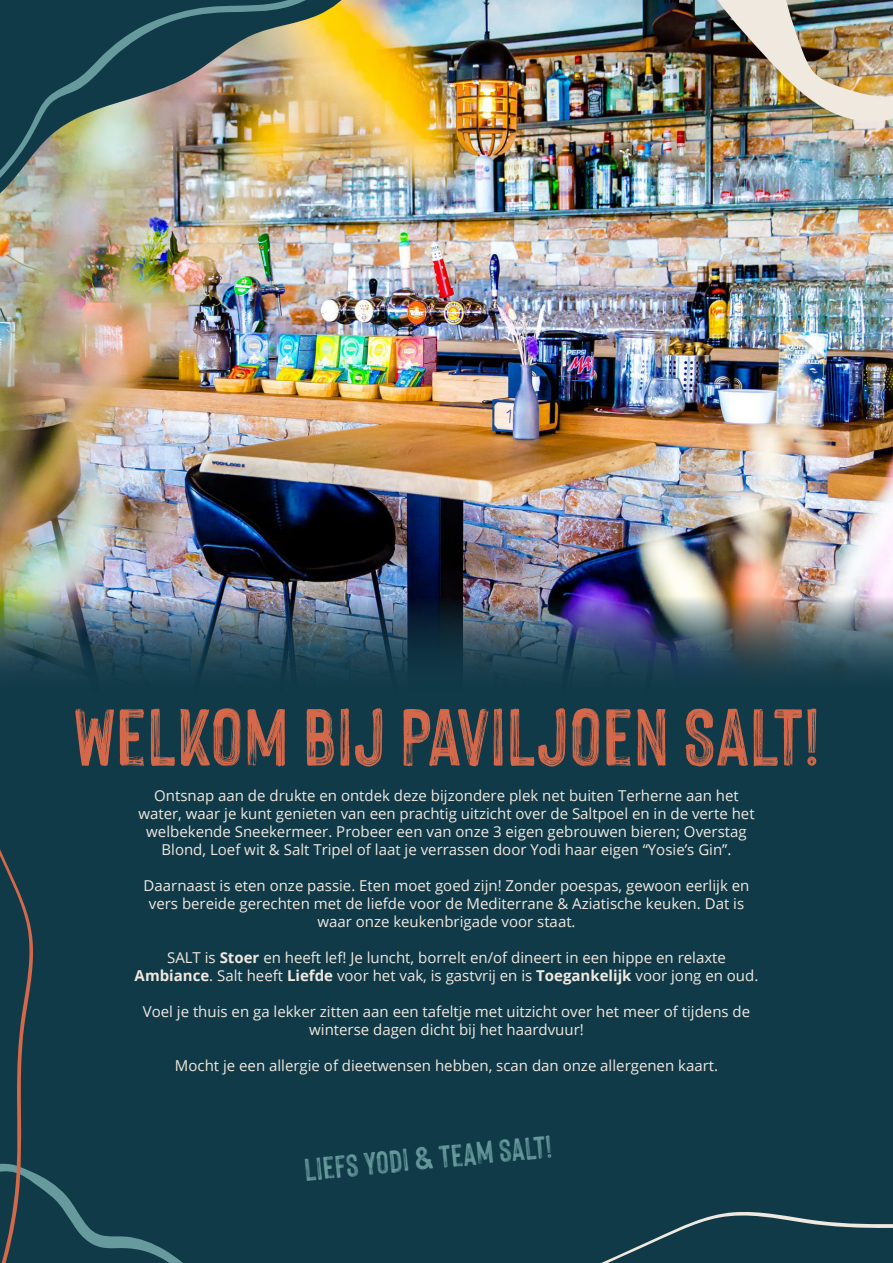
<style>
.page{position:relative;width:893px;height:1263px;background:#113a49}
.page>*{position:absolute;margin:0;border:0;box-sizing:border-box;transform-origin:0 0}
.t1{font:88.5px "Hackney Vector";color:#d3694a}
.t2{font:34.5px "Hackney Vector";color:#669a9c}
.t3{font:15px/18px "Open Sans";color:#f0e9df;text-align:center}
.s1{font-weight:700}
</style>
<div class="page">
<img style="left:0;top:0;width:893px;height:596px">
<img style="left:0;top:596px;width:893px;height:77px">
<img style="left:694px;top:0;width:199px;height:126px">
<img style="left:0;top:0;width:384px;height:242px">
<svg style="left:0;top:849px;width:183px;height:414px"></svg>
<svg style="left:601px;top:1212px;width:292px;height:51px"></svg>
<p class="t1" style="left:73px;top:689px;width:748px">WELKOM BIJ PAVILJOEN SALT!</p>
<p class="t3" style="left:138px;top:786px;width:618px">Ontsnap aan de drukte en ontdek deze bijzondere plek net buiten Terherne aan het water, waar je kunt genieten van een prachtig uitzicht over de Saltpoel en in de verte het welbekende Sneekermeer. Probeer een van onze 3 eigen gebrouwen bieren; Overstag Blond, Loef wit &amp; Salt Tripel of laat je verrassen door Yodi haar eigen “Yosie’s Gin”.</p>
<p class="t3" style="left:144px;top:876px;width:607px">Daarnaast is eten onze passie. Eten moet goed zijn! Zonder poespas, gewoon eerlijk en vers bereide gerechten met de liefde voor de Mediterrane &amp; Aziatische keuken. Dat is waar onze keukenbrigade voor staat.</p>
<p class="t3" style="left:135px;top:948px;width:625px">SALT is <span class="s1">Stoer</span> en heeft lef! Je luncht, borrelt en/of dineert in een hippe en relaxte<br><span class="s1">Ambiance</span>. Salt heeft <span class="s1">Liefde</span> voor het vak, is gastvrij en is <span class="s1">Toegankelijk</span> voor jong en oud.</p>
<p class="t3" style="left:143px;top:1002px;width:609px">Voel je thuis en ga lekker zitten aan een tafeltje met uitzicht over het meer of tijdens de winterse dagen dicht bij het haardvuur!</p>
<p class="t3" style="left:175px;top:1056px;width:545px">Mocht je een allergie of dieetwensen hebben, scan dan onze allergenen kaart.</p>
<p class="t2" style="left:303px;top:1152px;width:250px;rotate:-6deg">LIEFS YODI &amp; TEAM SALT!</p>
</div>
